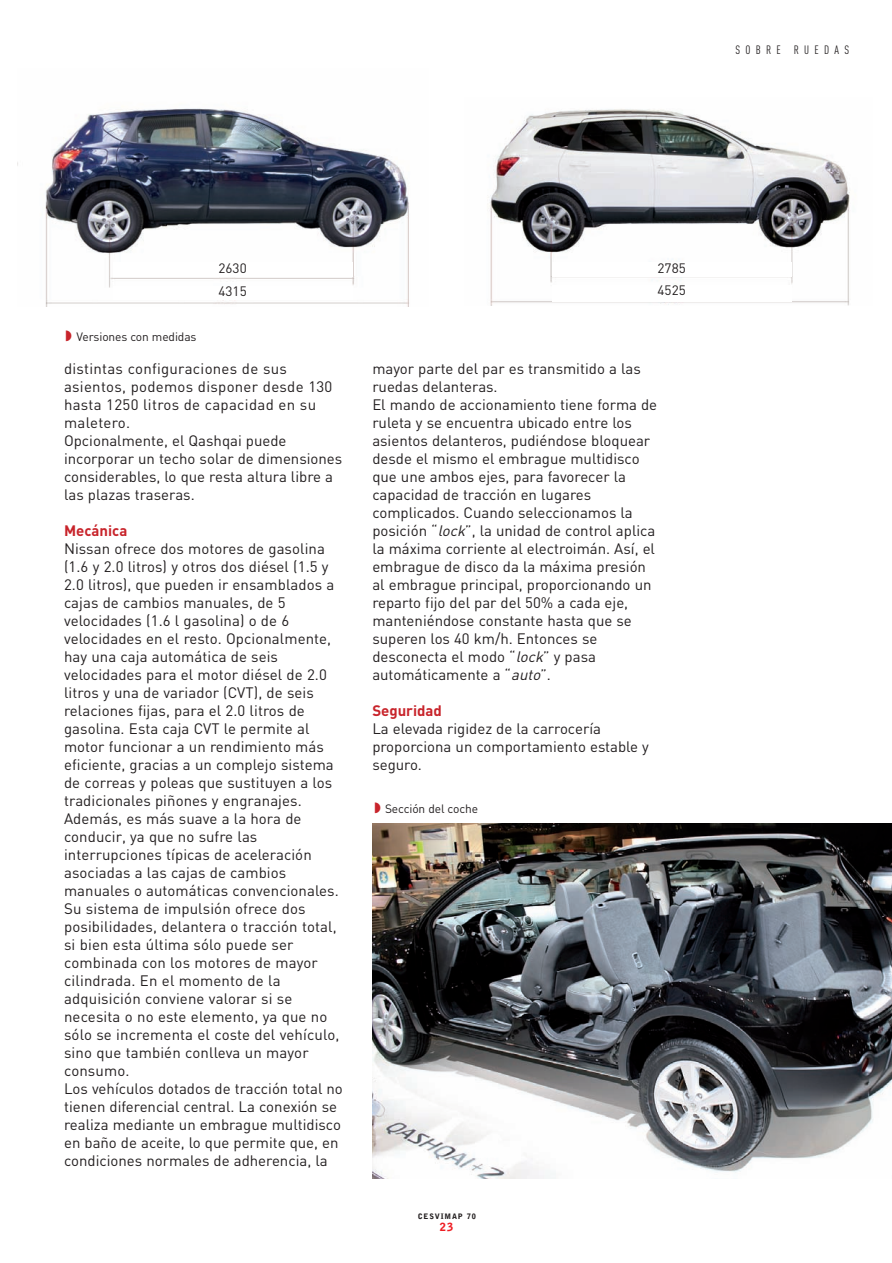
<style>
.page{position:relative;width:892px;height:1263px;background:#fff}
.page>*{position:absolute;margin:0;border:0;box-sizing:border-box;transform-origin:0 0}
.t1{font:15px/18px "DIN";color:#231f20}
.t2{font:700 15px "DIN";color:#c8242b}
.t3{font:13.5px/23.4px "DIN";color:#231f20}
.t4{font:12px "DIN";letter-spacing:-.01em;color:#231f20}
.t5{font:12px "DIN Cond";letter-spacing:.44em;color:#231f20}
.t6{font:900 11.25px "Bell Gothic";color:#ee1d23}
.t7{font:900 7.5px "Bell Gothic";letter-spacing:.115em;color:#231f20}
.s1{font-style:italic}
</style>
<div class="page">
<img style="left:45px;top:108px;width:364px;height:198px">
<img style="left:490px;top:109px;width:360px;height:197px">
<img style="left:372px;top:823px;width:520px;height:355px">
<div style="left:113px;top:262px;width:239px;height:14px;background:#fff"></div>
<div style="left:113px;top:286px;width:239px;height:13px;background:#fff"></div>
<div style="left:552px;top:262px;width:239px;height:14px;background:#fff"></div>
<div style="left:552px;top:285px;width:239px;height:16px;background:#fff"></div>
<p class="t5" style="left:736px;top:45px;width:115px">SOBRE RUEDAS</p>
<p class="t4" style="left:77px;top:332px;width:121px">Versiones con medidas</p>
<p class="t3" style="left:219px;top:258px;width:30px">2630<br>4315</p>
<p class="t3" style="left:658px;top:258px;width:30px;line-height:22.6px">2785<br>4525</p>
<p class="t1" style="left:64px;top:362px;width:280px">distintas configuraciones de sus asientos, podemos disponer desde 130 hasta 1250 litros de capacidad en su maletero.<br>Opcionalmente, el Qashqai puede incorporar un techo solar de dimensiones considerables, lo que resta altura libre a las plazas traseras.</p>
<p class="t2" style="left:64px;top:526px;width:65px">Mecánica</p>
<p class="t1" style="left:64px;top:542px;width:280px">Nissan ofrece dos motores de gasolina (1.6 y 2.0 litros) y otros dos diésel (1.5 y 2.0 litros), que pueden ir ensamblados a cajas de cambios manuales, de 5 velocidades (1.6 l gasolina) o de 6 velocidades en el resto. Opcionalmente, hay una caja automática de seis velocidades para el motor diésel de 2.0 litros y una de variador (CVT), de seis relaciones fijas, para el 2.0 litros de gasolina. Esta caja CVT le permite al motor funcionar a un rendimiento más eficiente, gracias a un complejo sistema de correas y poleas que sustituyen a los tradicionales piñones y engranajes.<br>Además, es más suave a la hora de conducir, ya que no sufre las interrupciones típicas de aceleración asociadas a las cajas de cambios manuales o automáticas convencionales.<br>Su sistema de impulsión ofrece dos posibilidades, delantera o tracción total, si bien esta última sólo puede ser combinada con los motores de mayor cilindrada. En el momento de la adquisición conviene valorar si se necesita o no este elemento, ya que no sólo se incrementa el coste del vehículo, sino que también conlleva un mayor consumo.<br>Los vehículos dotados de tracción total no tienen diferencial central. La conexión se realiza mediante un embrague multidisco en baño de aceite, lo que permite que, en condiciones normales de adherencia, la</p>
<p class="t1" style="left:372px;top:362px;width:286px">mayor parte del par es transmitido a las ruedas delanteras.<br>El mando de accionamiento tiene forma de ruleta y se encuentra ubicado entre los asientos delanteros, pudiéndose bloquear desde el mismo el embrague multidisco que une ambos ejes, para favorecer la capacidad de tracción en lugares complicados. Cuando seleccionamos la posición “<span class="s1">lock</span>”, la unidad de control aplica la máxima corriente al electroimán. Así, el embrague de disco da la máxima presión al embrague principal, proporcionando un reparto fijo del par del 50% a cada eje, manteniéndose constante hasta que se superen los 40 km/h. Entonces se desconecta el modo “<span class="s1">lock</span>” y pasa automáticamente a “<span class="s1">auto</span>”.</p>
<p class="t2" style="left:372px;top:706px;width:71px">Seguridad</p>
<p class="t1" style="left:372px;top:722px;width:278px">La elevada rigidez de la carrocería proporciona un comportamiento estable y seguro.</p>
<p class="t4" style="left:385px;top:804px;width:95px">Sección del coche</p>
<p class="t7" style="left:418px;top:1212px;width:60px">CESVIMAP 70</p>
<p class="t6" style="left:440px;top:1220px;width:15px">23</p>
</div>
